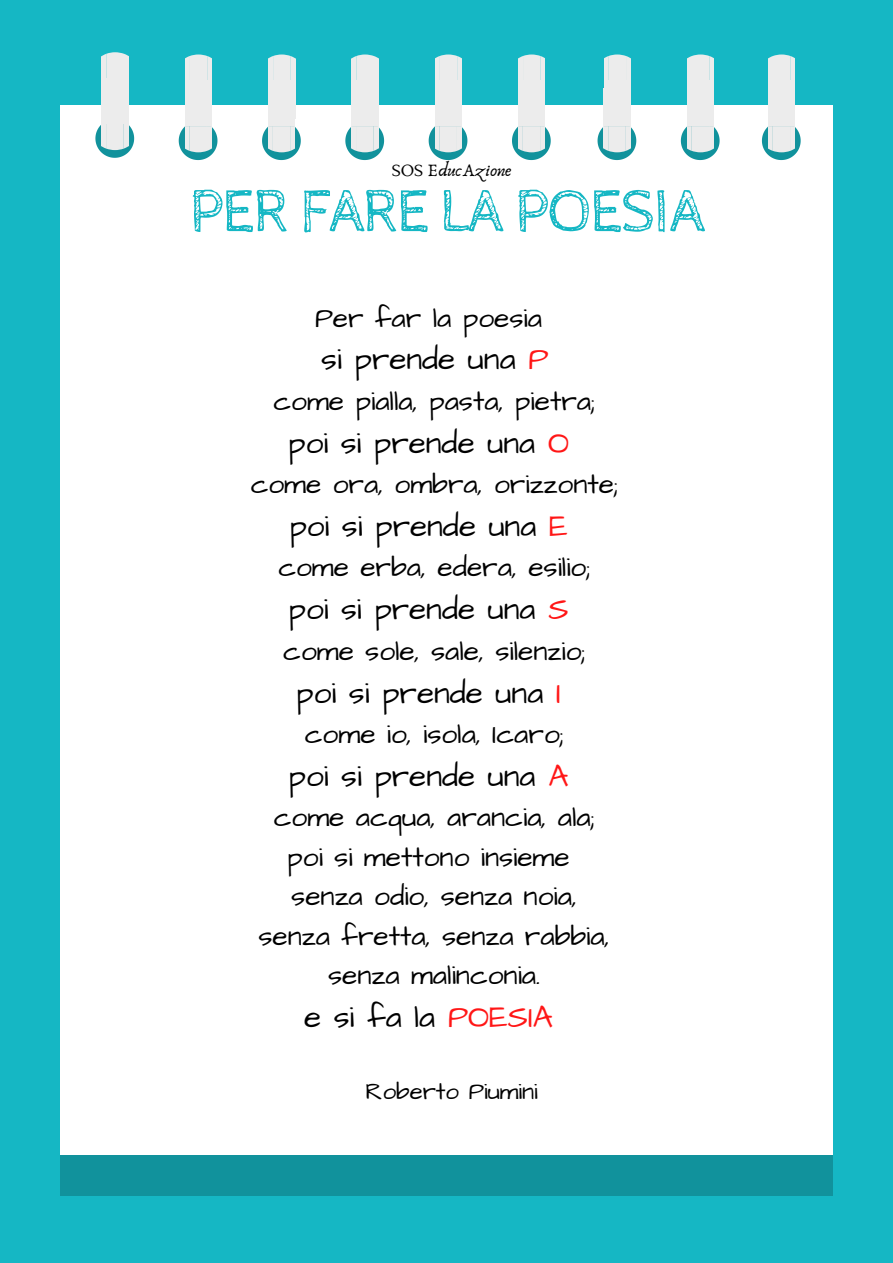
<style>
.page{position:relative;width:893px;height:1263px;background:#15b7c4}
.page>*{position:absolute;margin:0;border:0;box-sizing:border-box;transform-origin:0 0}
.t1{font:61.35px "Cabin Sketch";letter-spacing:-.02em;color:#15b7c4}
.t2{font:31.5px "Architects Daughter";color:#000}
.t3{font:28.12px "Architects Daughter";color:#000}
.t4{font:24px "Architects Daughter";color:#000}
.t5{font:18px "Anaktoria";color:#000}
.s1{color:#ff1616}
</style>
<div class="page">
<div style="left:61px;top:146px;width:771px;height:1049px;background:#11929c"></div>
<div style="left:61px;top:106px;width:771px;height:1049px;background:#fff"></div>
<div style="left:102px;top:93px;width:26px;height:31px;background:#ececec"></div>
<svg style="left:95px;top:119px;width:39px;height:39px"></svg>
<div style="left:102px;top:78px;width:26px;height:31px;background:#ececec"></div>
<svg style="left:102px;top:52px;width:26px;height:26px"></svg>
<div style="left:185px;top:95px;width:26px;height:31px;background:#ececec"></div>
<svg style="left:179px;top:121px;width:38px;height:39px"></svg>
<div style="left:185px;top:80px;width:27px;height:31px;background:#ececec"></div>
<svg style="left:185px;top:55px;width:27px;height:25px"></svg>
<div style="left:185px;top:111px;width:27px;height:8px;background:#ececec"></div>
<div style="left:268px;top:95px;width:27px;height:31px;background:#ececec"></div>
<svg style="left:262px;top:126px;width:39px;height:34px"></svg>
<div style="left:268px;top:80px;width:27px;height:31px;background:#ececec"></div>
<svg style="left:268px;top:55px;width:27px;height:25px"></svg>
<div style="left:352px;top:95px;width:26px;height:31px;background:#ececec"></div>
<svg style="left:345px;top:121px;width:39px;height:39px"></svg>
<div style="left:352px;top:80px;width:26px;height:31px;background:#ececec"></div>
<svg style="left:352px;top:55px;width:26px;height:25px"></svg>
<div style="left:435px;top:95px;width:26px;height:31px;background:#ececec"></div>
<svg style="left:429px;top:121px;width:38px;height:39px"></svg>
<div style="left:435px;top:80px;width:26px;height:31px;background:#ececec"></div>
<svg style="left:435px;top:55px;width:26px;height:25px"></svg>
<div style="left:518px;top:95px;width:27px;height:31px;background:#ececec"></div>
<svg style="left:512px;top:126px;width:39px;height:34px"></svg>
<div style="left:518px;top:80px;width:27px;height:31px;background:#ececec"></div>
<svg style="left:518px;top:55px;width:27px;height:25px"></svg>
<div style="left:604px;top:95px;width:26px;height:31px;background:#ececec"></div>
<svg style="left:597px;top:121px;width:39px;height:39px"></svg>
<div style="left:604px;top:80px;width:26px;height:31px;background:#ececec"></div>
<svg style="left:604px;top:55px;width:26px;height:25px"></svg>
<div style="left:687px;top:95px;width:26px;height:31px;background:#ececec"></div>
<svg style="left:681px;top:121px;width:38px;height:39px"></svg>
<div style="left:687px;top:80px;width:27px;height:31px;background:#ececec"></div>
<svg style="left:687px;top:55px;width:27px;height:25px"></svg>
<div style="left:687px;top:111px;width:27px;height:8px;background:#ececec"></div>
<div style="left:768px;top:95px;width:26px;height:31px;background:#ececec"></div>
<svg style="left:762px;top:121px;width:38px;height:39px"></svg>
<div style="left:768px;top:80px;width:27px;height:31px;background:#ececec"></div>
<svg style="left:768px;top:55px;width:27px;height:25px"></svg>
<div style="left:768px;top:111px;width:27px;height:8px;background:#ececec"></div>
<p class="t5" style="left:392px;top:159px;width:121px">SOS EducAzione</p>
<p class="t1" style="left:189px;top:177px;width:517px">PER FARE LA POESIA</p>
<p class="t3" style="left:315px;top:299px;width:228px">Per far la poesia</p>
<p class="t2" style="left:321px;top:338px;width:229px">si prende una <span class="s1">P</span></p>
<p class="t3" style="left:273px;top:382px;width:323px">come pialla, pasta, pietra;</p>
<p class="t2" style="left:288px;top:421px;width:282px">poi si prende una <span class="s1">O</span></p>
<p class="t3" style="left:251px;top:465px;width:368px">come ora, ombra, orizzonte;</p>
<p class="t2" style="left:289px;top:505px;width:280px">poi si prende una <span class="s1">E</span></p>
<p class="t3" style="left:278px;top:549px;width:313px">come erba, edera, esilio;</p>
<p class="t2" style="left:288px;top:588px;width:282px">poi si prende una <span class="s1">S</span></p>
<p class="t3" style="left:283px;top:632px;width:303px">come sole, sale, silenzio;</p>
<p class="t2" style="left:296px;top:671px;width:266px">poi si prende una <span class="s1">I</span></p>
<p class="t3" style="left:305px;top:715px;width:260px">come io, isola, Icaro;</p>
<p class="t2" style="left:289px;top:755px;width:281px">poi si prende una <span class="s1">A</span></p>
<p class="t3" style="left:274px;top:798px;width:322px">come acqua, arancia, ala;</p>
<p class="t3" style="left:287px;top:838px;width:284px">poi si mettono insieme</p>
<p class="t3" style="left:291px;top:877px;width:287px">senza odio, senza noia,</p>
<p class="t3" style="left:258px;top:917px;width:353px">senza fretta, senza rabbia,</p>
<p class="t3" style="left:328px;top:956px;width:213px">senza malinconia.</p>
<p class="t2" style="left:304px;top:995px;width:250px">e si fa la <span class="s1">POESIA</span></p>
<p class="t4" style="left:365px;top:1075px;width:174px">Roberto Piumini</p>
</div>
